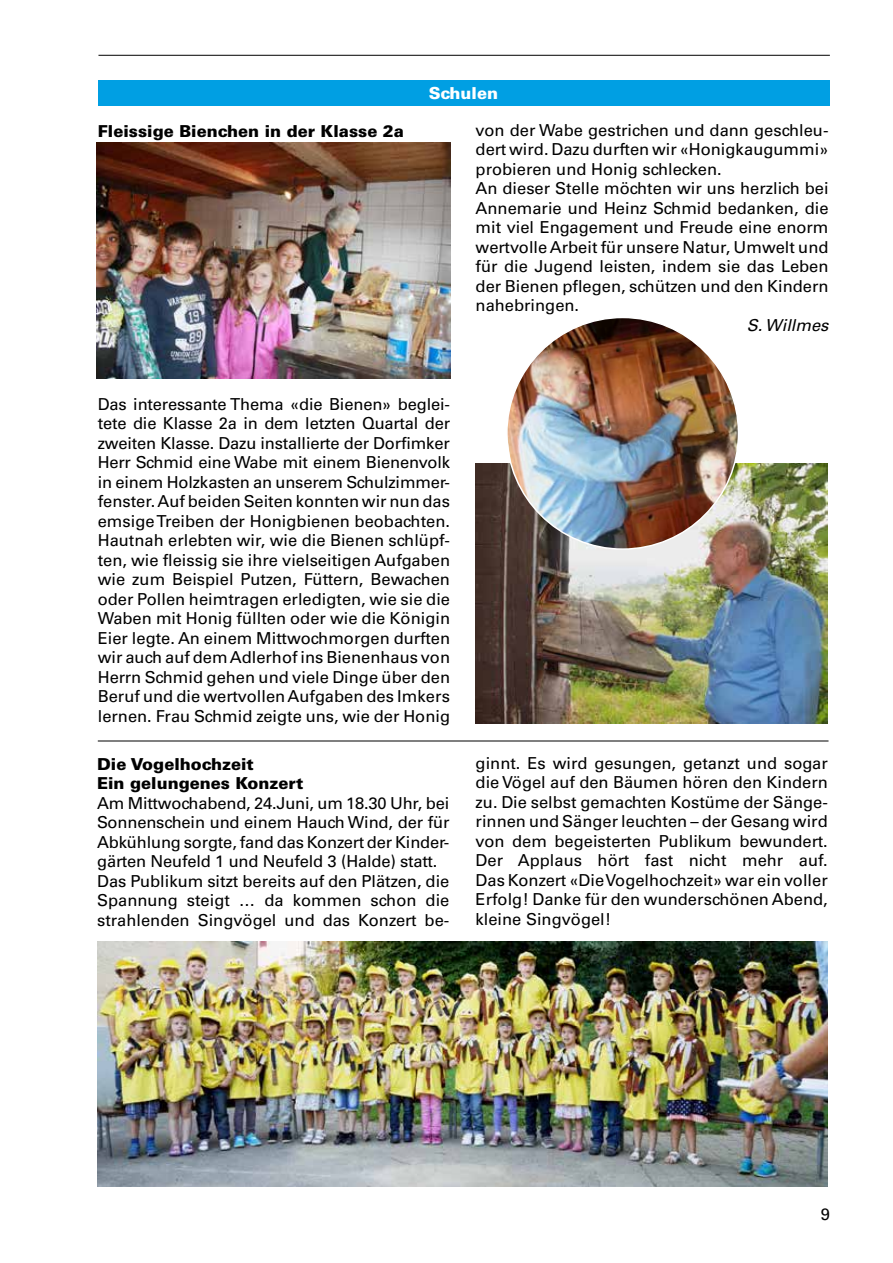
<style>
.page{position:relative;width:893px;height:1263px;background:#fff}
.page>*{position:absolute;margin:0;border:0;box-sizing:border-box;transform-origin:0 0}
.t1{font:16.5px/19.5px "Univers";color:#000}
.t2{font:900 16.5px/19.5px "Univers";color:#000}
.t3{font:italic 16.5px "Univers";color:#000}
.t4{font:900 16.5px "Univers";color:#fff}
</style>
<div class="page">
<hr style="left:98px;top:55px;width:732px;height:1px;background:#000">
<div style="left:98px;top:81px;width:731px;height:25px;background:#009fe3"></div>
<img style="left:97px;top:941px;width:731px;height:245px">
<img style="left:96px;top:143px;width:354px;height:235px">
<img style="left:476px;top:463px;width:352px;height:261px">
<hr style="left:98px;top:741px;width:730px;height:1px;background:#000">
<img style="left:507px;top:319px;width:231px;height:230px">
<p class="t2" style="left:98px;top:121px;width:308px">Fleissige Bienchen in der Klasse 2a</p>
<p class="t4" style="left:429px;top:83px;width:71px">Schulen</p>
<p class="t1" style="left:476px;top:120px;width:354px">von der Wabe gestrichen und dann geschleu&shy;dert wird. Dazu durften wir «Honigkaugummi» probieren und Honig schlecken.<br>An dieser Stelle möchten wir uns herzlich bei Annemarie und Heinz Schmid bedanken, die mit viel Engagement und Freude eine enorm wertvolle Arbeit für unsere Natur, Umwelt und für die Jugend leisten, indem sie das Leben der Bienen pflegen, schützen und den Kindern nahebringen.</p>
<p class="t3" style="left:747px;top:315px;width:83px">S. Willmes</p>
<p class="t1" style="left:98px;top:394px;width:354px;text-align:justify">Das interessante Thema «die Bienen» beglei&shy;tete die Klasse 2a in dem letzten Quartal der zweiten Klasse. Dazu installierte der Dorfimker Herr Schmid eine Wabe mit einem Bienenvolk in einem Holzkasten an unserem Schulzimmer&shy;fenster. Auf beiden Seiten konnten wir nun das emsige Treiben der Honigbienen beobachten.<br>Hautnah erlebten wir, wie die Bienen schlüpf&shy;ten, wie fleissig sie ihre vielseitigen Aufgaben wie zum Beispiel Putzen, Füttern, Bewachen oder Pollen heimtragen erledigten, wie sie die Waben mit Honig füllten oder wie die Königin Eier legte. An einem Mittwochmorgen durften wir auch auf dem Adlerhof ins Bienenhaus von Herrn Schmid gehen und viele Dinge über den Beruf und die wertvollen Aufgaben des Imkers lernen. Frau Schmid zeigte uns, wie der Honig</p>
<p class="t2" style="left:97px;top:754px;width:208px">Die Vogelhochzeit<br>Ein gelungenes Konzert</p>
<p class="t1" style="left:97px;top:793px;width:354px">Am Mittwochabend, 24.Juni, um 18.30 Uhr, bei Sonnenschein und einem Hauch Wind, der für Abkühlung sorgte, fand das Konzert der Kinder&shy;gärten Neufeld 1 und Neufeld 3 (Halde) statt.<br>Das Publikum sitzt bereits auf den Plätzen, die Spannung steigt … da kommen schon die strahlenden Singvögel und das Konzert be-</p>
<p class="t1" style="left:476px;top:753px;width:354px;text-align:justify">ginnt. Es wird gesungen, getanzt und sogar die Vögel auf den Bäumen hören den Kindern zu. Die selbst gemachten Kostüme der Sänge&shy;rinnen und Sänger leuchten – der Gesang wird von dem begeisterten Publikum bewundert.<br>Der Applaus hört fast nicht mehr auf.<br>Das Konzert «Die Vogelhochzeit» war ein voller Erfolg! Danke für den wunderschönen Abend, kleine Singvögel!</p>
<p class="t1" style="left:821px;top:1205px;width:11px">9</p>
</div>
